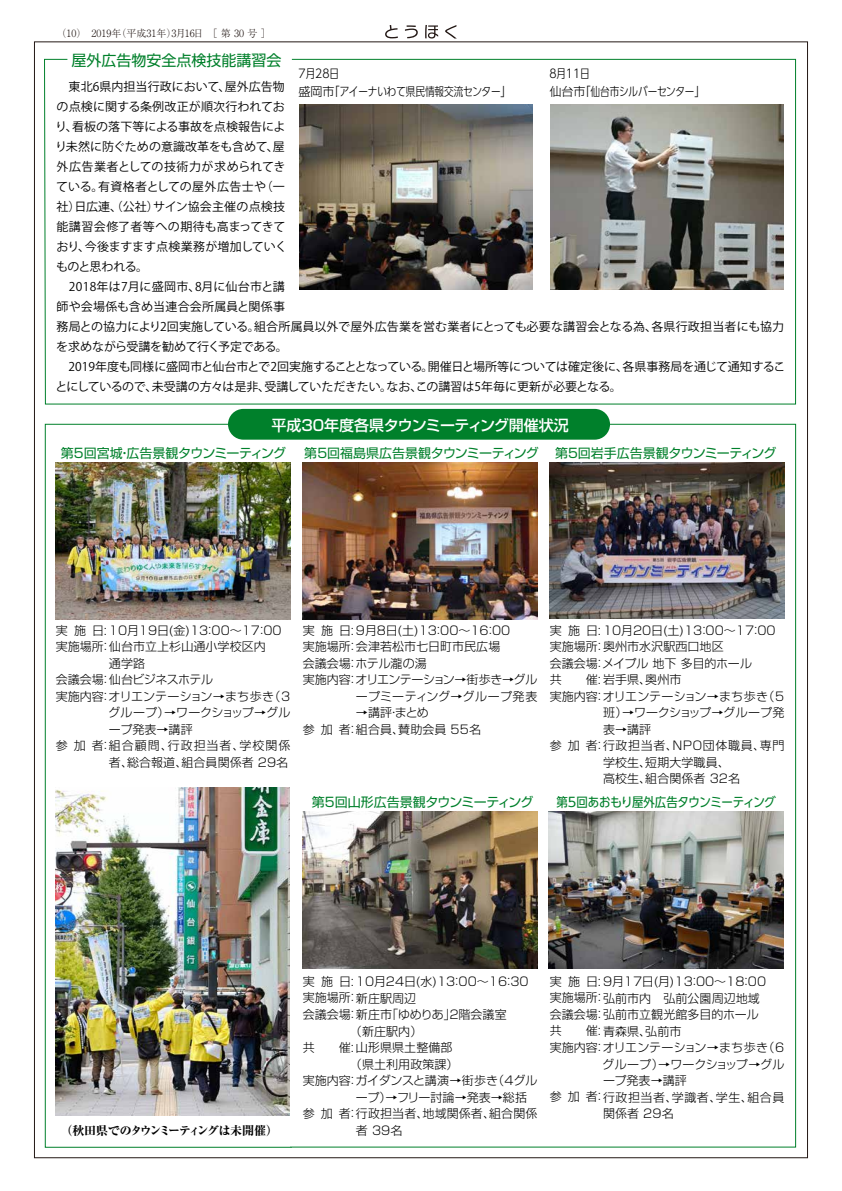
<style>
.page{position:relative;width:842px;height:1191px;background:#fff}
.page>*{position:absolute;margin:0;border:0;box-sizing:border-box;transform-origin:0 0}
.t1{font:500 15px "Shin Go Pro";letter-spacing:-.015em;color:#fff}
.t2{font:15px "Shin Go Pro";color:#00802b}
.t3{font:13px "Shin Go Pro";letter-spacing:-.03em;color:#00802b}
.t4{font:13px "UD Shin Go C Oeiz Pr 6";letter-spacing:-.015em;color:#00802b;scale:1.1 1}
.t5{font:300 12px/16.5px "Shin Go Pro";letter-spacing:.005em;color:#000}
.t6{font:12px/20px "Koz Go Pr 6 N";color:#000}
.t7{font:300 12px/18.5px "UD Shin Go C Oeiz Pr 6";letter-spacing:-.01em;color:#000}
.t8{font:800 12px "Ryumin Pro";letter-spacing:-.065em;color:#000}
.t9{font:300 10px "Ryumin Pro";color:#231815}
.s1{font-family:"Shin Go Pro"}
</style>
<div class="page">
<svg style="left:385px;top:25px;width:13px;height:13px"></svg>
<svg style="left:405px;top:25px;width:13px;height:13px"></svg>
<svg style="left:425px;top:25px;width:13px;height:14px"></svg>
<svg style="left:445px;top:25px;width:12px;height:14px"></svg>
<svg style="left:44px;top:58px;width:752px;height:347px"></svg>
<img style="left:550px;top:105px;width:233px;height:184px">
<img style="left:300px;top:105px;width:232px;height:184px">
<img style="left:44px;top:423px;width:753px;height:725px">
<div style="left:228px;top:409px;width:382px;height:31px;background:#00802b;border-radius:15px"></div>
<img style="left:56px;top:787px;width:233px;height:328px">
<p class="t9" style="left:56px;top:25px;width:216px">（10）　2019年（平成31年）3月16日　［ 第 30 号 ］</p>
<p class="t2" style="left:72px;top:48px;width:211px">屋外広告物安全点検技能講習会</p>
<p class="t7" style="left:299px;top:63px;width:213px">7月28日<br><span class="s1">盛岡市</span>「アイーナいわて県民情報交流センター」</p>
<p class="t7" style="left:549px;top:63px;width:156px">8月11日<br><span class="s1">仙台市</span>「仙台市シルバーセンター」</p>
<p class="t6" style="left:55px;top:77px;width:732px">　東北6県内担当行政において、屋外広告物<br>の点検に関する条例改正が順次行われてお<br>り、看板の落下等による事故を点検報告によ<br>り未然に防ぐための意識改革をも含めて、屋<br>外広告業者としての技術力が求められてき<br>ている。有資格者としての屋外広告士や（一<br>社）日広連、（公社）サイン協会主催の点検技<br>能講習会修了者等への期待も高まってきて<br>おり、今後ますます点検業務が増加していく<br>ものと思われる。<br>　2018年は7月に盛岡市、8月に仙台市と講<br>師や会場係も含め当連合会所属員と関係事<br>務局との協力により2回実施している。組合所属員以外で屋外広告業を営む業者にとっても必要な講習会となる為、各県行政担当者にも協力を求めながら受講を勧めて行く予定である。<br>　2019年度も同様に盛岡市と仙台市とで2回実施することとなっている。開催日と場所等については確定後に、各県事務局を通じて通知することにしているので、未受講の方々は是非、受講していただきたい。なお、この講習は5年毎に更新が必要となる。</p>
<p class="t1" style="left:271px;top:412px;width:299px">平成30年度各県タウンミーティング開催状況</p>
<p class="t3" style="left:61px;top:442px;width:227px">第5回宮城・広告景観タウンミーティング</p>
<p class="t3" style="left:304px;top:442px;width:236px">第5回福島県広告景観タウンミーティング</p>
<p class="t3" style="left:555px;top:442px;width:223px">第5回岩手広告景観タウンミーティング</p>
<p class="t5" style="left:56px;top:620px;width:227px">実施日: 10月19日(金)13：00～17：00実施場所：</p>
<p class="t5" style="left:56px;top:670px;width:57px">会議会場：実施内容：</p>
<p class="t5" style="left:56px;top:736px;width:57px">参加者：</p>
<p class="t5" style="left:108px;top:637px;width:184px">仙台市立上杉山通小学校区内<br>通学路<br>仙台ビジネスホテル<br>オリエンテーション→まち歩き（3グループ）→ワークショップ→グループ発表→講評<br>組合顧問、行政担当者、学校関係者、総合報道、組合員関係者 29名</p>
<p class="t5" style="left:303px;top:620px;width:209px">実施日: 9月8日(土)13：00～16：00実施場所：<br>会議会場：<br>実施内容：</p>
<p class="t5" style="left:303px;top:719px;width:57px">参加者：</p>
<p class="t5" style="left:355px;top:637px;width:183px">会津若松市七日町市民広場<br>ホテル瀧の湯<br>オリエンテーション→街歩き→グループミーティング→グループ発表</p>
<p class="t5" style="left:356px;top:703px;width:127px">→講評・まとめ<br>組合員、賛助会員 55名</p>
<p class="t5" style="left:550px;top:620px;width:227px">実施日: 10月20日(土)13：00～17：00実施場所：<br>会議会場：<br>共　　催: 岩手県、奥州市<br>実施内容：</p>
<p class="t5" style="left:550px;top:736px;width:57px">参加者：</p>
<p class="t5" style="left:602px;top:637px;width:151px">奥州市水沢駅西口地区<br>メイプル 地下 多目的ホール</p>
<p class="t5" style="left:603px;top:686px;width:183px">オリエンテーション→まち歩き（5班）→ワークショップ→グループ発表→講評<br>行政担当者、ＮＰＯ団体職員、専門学校生、短期大学職員、<br>高校生、組合関係者 32名</p>
<p class="t3" style="left:312px;top:791px;width:223px">第5回山形広告景観タウンミーティング</p>
<p class="t4" style="left:556px;top:792px;width:201px">第5回あおもり屋外広告タウンミーティング</p>
<p class="t8" style="left:60px;top:1120px;width:219px">（秋田県でのタウンミーティングは未開催）</p>
<p class="t5" style="left:303px;top:972px;width:227px">実施日: 10月24日(水)13：00～16：30実施場所：<br>会議会場：</p>
<p class="t5" style="left:303px;top:1037px;width:151px">共　　催: 山形県県土整備部</p>
<p class="t5" style="left:303px;top:1070px;width:57px">実施内容：</p>
<p class="t5" style="left:303px;top:1103px;width:57px">参加者：</p>
<p class="t5" style="left:356px;top:988px;width:62px">新庄駅周辺</p>
<p class="t5" style="left:356px;top:1004px;width:152px">新庄市｢ゆめりあ｣２階会議室</p>
<p class="t5" style="left:350px;top:1021px;width:74px">（新庄駅内）</p>
<p class="t5" style="left:356px;top:1054px;width:183px;text-indent:-6px">（県土利用政策課）<br>ガイダンスと講演→街歩き（4グループ）→フリー討論→発表→総括行政担当者、地域関係者、組合関係者 39名</p>
<p class="t5" style="left:550px;top:971px;width:218px">実施日: 9月17日(月)13：00～18：00実施場所：<br>会議会場：<br>共　　催: 青森県、弘前市<br>実施内容：</p>
<p class="t5" style="left:550px;top:1087px;width:57px">参加者：</p>
<p class="t5" style="left:603px;top:988px;width:158px">弘前市内　弘前公園周辺地域弘前市立観光館多目的ホール</p>
<p class="t5" style="left:602px;top:1037px;width:184px">オリエンテーション→まち歩き（6グループ）→ワークショップ→グループ発表→講評<br>行政担当者、学識者、学生、組合員関係者 29名</p>
</div>
